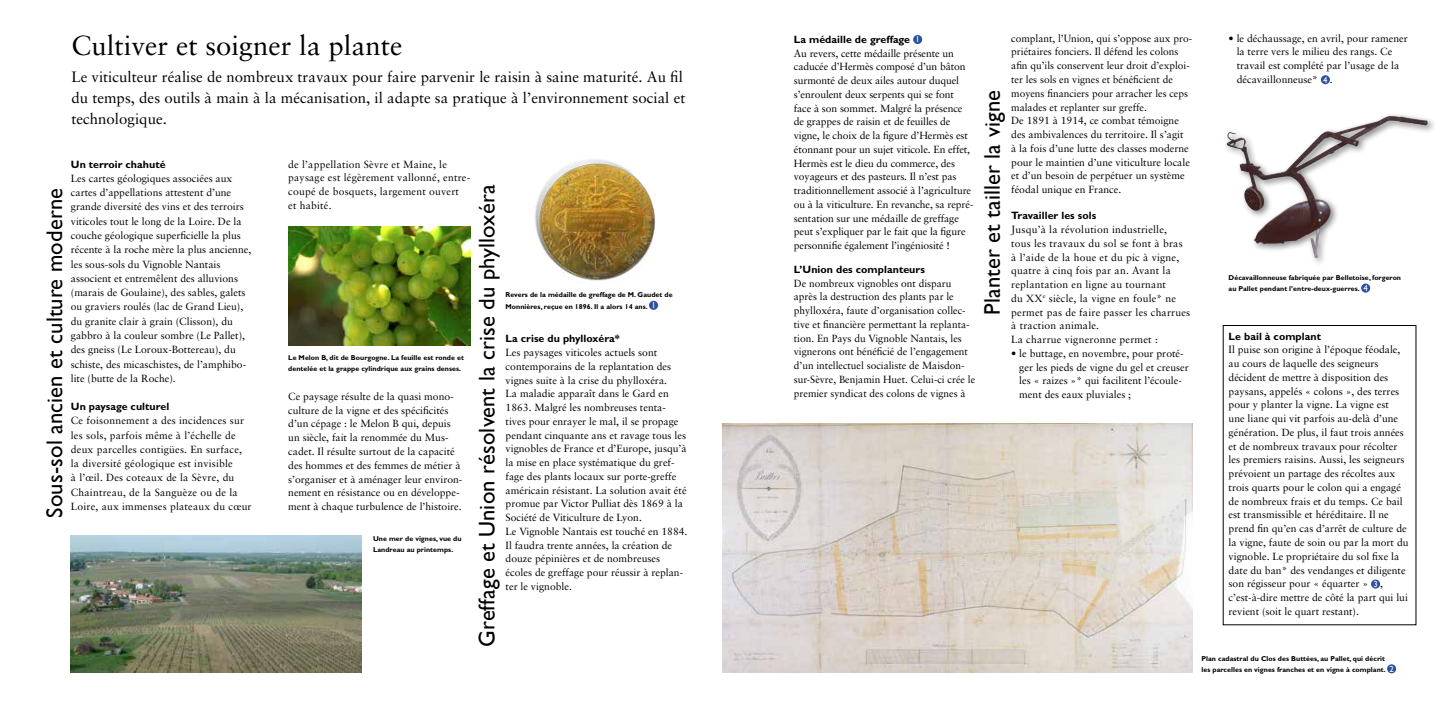
<style>
.page{position:relative;width:1446px;height:720px;background:#fff}
.page>*{position:absolute;margin:0;border:0;box-sizing:border-box;transform-origin:0 0}
.t1{font:27.5px "Sabon";letter-spacing:.005em;color:#000}
.t2{font:22.5px "Gill Sans";letter-spacing:.005em;color:#000}
.t3{font:15px/20.6px "Sabon";color:#000}
.t4{font:700 10.62px "Gill Sans";letter-spacing:.005em;color:#000}
.t5{font:10.38px/13.8px "Sabon";color:#000}
.t6{font:10.38px/13.8px "Sabon";letter-spacing:.02em;color:#000}
.t7{font:700 7.12px/11.2px "Gill Sans";letter-spacing:.005em;color:#000}
.s1{font-weight:400;font-size:8.75px;color:#fff}
.s2{font-family:"Gill Sans";font-size:8.75px;color:#fff}
</style>
<div class="page">
<div style="left:1387px;top:664px;width:9px;height:9px;background:#2c51a0;border-radius:50%"></div>
<div style="left:649px;top:300px;width:9px;height:10px;background:#2c51a0;border-radius:50%"></div>
<img style="left:71px;top:535px;width:290px;height:136px">
<img style="left:288px;top:226px;width:182px;height:119px">
<img style="left:535px;top:159px;width:121px;height:122px">
<div style="left:913px;top:35px;width:9px;height:9px;background:#2c51a0;border-radius:50%"></div>
<div style="left:1321px;top:75px;width:9px;height:9px;background:#2c51a0;border-radius:50%"></div>
<div style="left:1371px;top:579px;width:9px;height:9px;background:#2c51a0;border-radius:50%"></div>
<img style="left:723px;top:423px;width:469px;height:248px">
<div style="left:1223px;top:112px;width:213px;height:154px;background:#000;opacity:.5"></div>
<img style="left:1226px;top:121px;width:151px;height:123px">
<div style="left:1361px;top:283px;width:9px;height:9px;background:#2c51a0;border-radius:50%"></div>
<h1 class="t1" style="left:71px;top:29px;width:332px">Cultiver et soigner la plante</h1>
<h3 class="t3" style="left:71px;top:67px;width:615px">Le viticulteur réalise de nombreux travaux pour faire parvenir le raisin à saine maturité. Au fil du temps, des outils à main à la mécanisation, il adapte sa pratique à l’environnement social et technologique.</h3>
<p class="t6" style="left:288px;top:157px;width:183px">de l’appellation Sèvre et Maine, le paysage est légèrement vallonné, entre&shy;coupé de bosquets, largement ouvert<br>et habité.</p>
<p class="t4" style="left:71px;top:158px;width:96px">Un terroir chahuté</p>
<p class="t5" style="left:71px;top:171px;width:182px;line-height:14.2px">Les cartes géologiques associées aux cartes d’appellations attestent d’une grande diversité des vins et des terroirs viticoles tout le long de la Loire. De la couche géologique superficielle la plus récente à la roche mère la plus ancienne, les sous-sols du Vignoble Nantais associent et entremêlent des alluvions (marais de Goulaine), des sables, galets ou graviers roulés (lac de Grand Lieu), du granite clair à grain (Clisson), du gabbro à la couleur sombre (Le Pallet), des gneiss (Le Loroux-Bottereau), du schiste, des micaschistes, de l’amphibo&shy;lite (butte de la Roche).</p>
<p class="t4" style="left:71px;top:400px;width:100px">Un paysage culturel</p>
<p class="t6" style="left:71px;top:413px;width:182px;line-height:14.2px">Ce foisonnement a des incidences sur les sols, parfois même à l’échelle de deux parcelles contigües. En surface, la diversité géologique est invisible<br>à l’œil. Des coteaux de la Sèvre, du Chaintreau, de la Sanguèze ou de la Loire, aux immenses plateaux du cœur</p>
<h2 class="t2" style="left:41px;top:517px;width:331px;rotate:-90deg">Sous-sol ancien et culture moderne</h2>
<h2 class="t2" style="left:473px;top:646px;width:463px;rotate:-90deg">Greffage et Union résolvent la crise du phylloxéra</h2>
<p class="t7" style="left:506px;top:289px;width:168px">Revers de la médaille de greffage de M. Gaudet de<br>Monnières, reçue en 1896. Il a alors 14 ans. <span class="s1">1</span></p>
<p class="t4" style="left:506px;top:332px;width:116px">La crise du phylloxéra*</p>
<p class="t5" style="left:506px;top:345px;width:183px">Les paysages viticoles actuels sont contemporains de la replantation des vignes suite à la crise du phylloxéra.<br>La maladie apparaît dans le Gard en 1863. Malgré les nombreuses tenta&shy;tives pour enrayer le mal, il se propage pendant cinquante ans et ravage tous les vignobles de France et d’Europe, jusqu’à la mise en place systématique du gref&shy;fage des plants locaux sur porte-greffe américain résistant. La solution avait été promue par Victor Pulliat dès 1869 à la Société de Viticulture de Lyon.<br>Le Vignoble Nantais est touché en 1884.<br>Il faudra trente années, la création de douze pépinières et de nombreuses écoles de greffage pour réussir à replan&shy;ter le vignoble.</p>
<p class="t7" style="left:288px;top:352px;width:177px">Le Melon B, dit de Bourgogne. La feuille est ronde et dentelée et la grappe cylindrique aux grains denses.</p>
<p class="t5" style="left:288px;top:389px;width:176px">Ce paysage résulte de la quasi mono&shy;culture de la vigne et des spécificités d’un cépage : le Melon B qui, depuis un siècle, fait la renommée du Mus&shy;cadet. Il résulte surtout de la capacité des hommes et des femmes de métier à s’organiser et à aménager leur environ&shy;nement en résistance ou en développe&shy;ment à chaque turbulence de l’histoire.</p>
<p class="t7" style="left:373px;top:532px;width:90px">Une mer de vignes, vue du<br>Landreau au printemps.</p>
<p class="t4" style="left:794px;top:33px;width:127px">La médaille de greffage <span class="s1">1</span></p>
<p class="t5" style="left:794px;top:46px;width:181px">Au revers, cette médaille présente un caducée d’Hermès composé d’un bâton surmonté de deux ailes autour duquel s’enroulent deux serpents qui se font face à son sommet. Malgré la présence de grappes de raisin et de feuilles de vigne, le choix de la figure d’Hermès est étonnant pour un sujet viticole. En effet, Hermès est le dieu du commerce, des voyageurs et des pasteurs. Il n’est pas traditionnellement associé à l’agriculture ou à la viticulture. En revanche, sa repré&shy;sentation sur une médaille de greffage peut s’expliquer par le fait que la figure personnifie également l’ingéniosité !</p>
<p class="t4" style="left:794px;top:263px;width:132px">L’Union des complanteurs</p>
<p class="t5" style="left:794px;top:276px;width:183px">De nombreux vignobles ont disparu après la destruction des plants par le phylloxéra, faute d’organisation collec&shy;tive et financière permettant la replanta&shy;tion. En Pays du Vignoble Nantais, les vignerons ont bénéficié de l’engagement d’un intellectuel socialiste de Maisdon&shy;sur-Sèvre, Benjamin Huet. Celui-ci crée le premier syndicat des colons de vignes à</p>
<p class="t5" style="left:1011px;top:31px;width:182px">complant, l’Union, qui s’oppose aux pro&shy;priétaires fonciers. Il défend les colons afin qu’ils conservent leur droit d’exploi&shy;ter les sols en vignes et bénéficient de moyens financiers pour arracher les ceps malades et replanter sur greffe.<br>De 1891 à 1914, ce combat témoigne des ambivalences du territoire. Il s’agit<br>à la fois d’une lutte des classes moderne pour le maintien d’une viticulture locale et d’un besoin de perpétuer un système féodal unique en France.</p>
<p class="t4" style="left:1011px;top:209px;width:87px">Travailler les sols</p>
<p class="t6" style="left:1011px;top:222px;width:181px">Jusqu’à la révolution industrielle,<br>tous les travaux du sol se font à bras à l’aide de la houe et du pic à vigne, quatre à cinq fois par an. Avant la replantation en ligne au tournant<br>du XX<sup>e</sup> siècle, la vigne en foule* ne permet pas de faire passer les charrues à traction animale.<br>La charrue vigneronne permet :</p>
<p class="t5" style="left:1019px;top:346px;width:171px;text-indent:-8px">• le buttage, en novembre, pour proté&shy;ger les pieds de vigne du gel et creuser les « raizes »* qui facilitent l’écoule&shy;ment des eaux pluviales ;</p>
<h2 class="t2" style="left:979px;top:314px;width:226px;rotate:-90deg">Planter et tailler la vigne</h2>
<p class="t5" style="left:1236px;top:31px;width:173px;text-indent:-8px">• le déchaussage, en avril, pour ramener la terre vers le milieu des rangs. Ce travail est complété par l’usage de la décavaillonneuse* <span class="s2">4</span> .</p>
<p class="t7" style="left:1228px;top:272px;width:174px">Décavaillonneuse fabriquée par Belletoise, forgeron au Pallet pendant l’entre-deux-guerres. <span class="s1">4</span></p>
<p class="t4" style="left:1228px;top:329px;width:94px">Le bail à complant</p>
<p class="t5" style="left:1228px;top:342px;width:181px">Il puise son origine à l’époque féodale, au cours de laquelle des seigneurs décident de mettre à disposition des paysans, appelés « colons », des terres pour y planter la vigne. La vigne est<br>une liane qui vit parfois au-delà d’une génération. De plus, il faut trois années et de nombreux travaux pour récolter les premiers raisins. Aussi, les seigneurs prévoient un partage des récoltes aux trois quarts pour le colon qui a engagé de nombreux frais et du temps. Ce bail est transmissible et héréditaire. Il ne prend fin qu’en cas d’arrêt de culture de la vigne, faute de soin ou par la mort du vignoble. Le propriétaire du sol fixe la date du ban* des vendanges et diligente son régisseur pour « équarter » <span class="s2">3</span> , c’est-à-dire mettre de côté la part qui lui revient (soit le quart restant).</p>
<p class="t7" style="left:1201px;top:652px;width:194px">Plan cadastral du Clos des Buttées, au Pallet, qui décrit les parcelles en vignes franches et en vigne à complant. <span class="s1">2</span></p>
</div>
